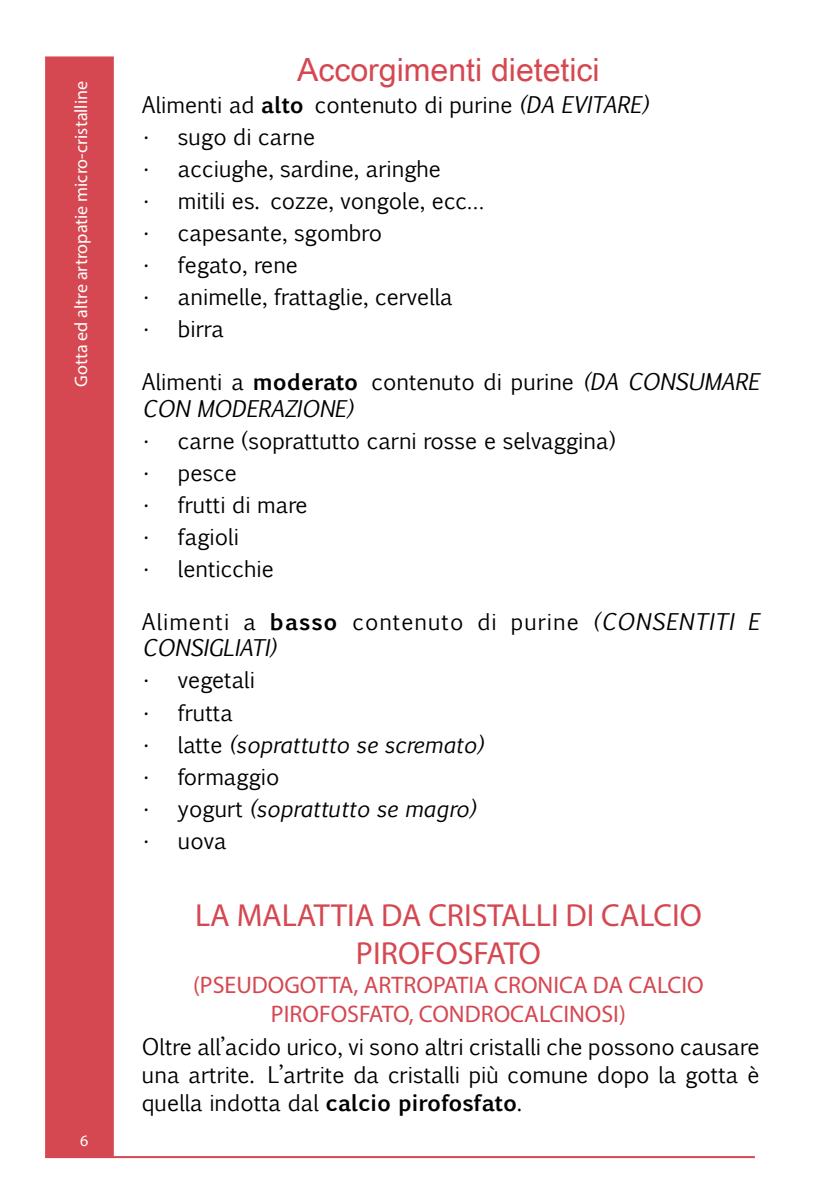
<style>
.page{position:relative;width:840px;height:1191px;background:#fff}
.page>*{position:absolute;margin:0;border:0;box-sizing:border-box;transform-origin:0 0}
.t1{font:32px/38.4px "Myriad Pro";color:#d54851;text-align:center}
.t2{font:32px "Arial Unicode MS";color:#d54851}
.t3{font:24px/28.8px "Myriad Pro";color:#d54851;text-align:center}
.t4{font:22px/28px "Euphemia UCAS";color:#000;text-align:justify}
.t5{font:italic 22px/26.4px "Euphemia UCAS";color:#000}
.t6{font:22px/26.4px "Euphemia UCAS";letter-spacing:.045em;color:#000}
.t7{font:18px "Myriad Pro";color:#fff}
.t8{font:16px "Myriad Pro";color:#fff}
.s1{font-weight:700}
.s2{font-style:italic}
.s3{font-style:normal}
.s4{font-weight:700;font-style:normal}
</style>
<div class="page">
<div style="left:45px;top:57px;width:68px;height:1100px;background:#d54851;border:1px solid #d54851"></div>
<hr style="left:45px;top:1156px;width:709px;height:2px;background:#d54851">
<p class="t7" style="left:70px;top:387px;width:307px;rotate:-90deg">Gotta ed altre artropatie micro-cristalline</p>
<p class="t8" style="left:80px;top:1131px;width:10px">6</p>
<h1 class="t2" style="left:297px;top:46px;width:304px">Accorgimenti dietetici</h1>
<p class="t4" style="left:142px;top:89px;width:507px">Alimenti ad <span class="s1">alto</span> contenuto di purine <span class="s2">(DA EVITARE)</span></p>
<p class="t4" style="left:142px;top:122px;width:175px">• sugo di carne</p>
<p class="t4" style="left:142px;top:154px;width:300px">• acciughe, sardine, aringhe</p>
<p class="t4" style="left:142px;top:186px;width:343px">• mitili es. cozze, vongole, ecc…</p>
<p class="t4" style="left:142px;top:218px;width:241px">• capesante, sgombro</p>
<p class="t4" style="left:142px;top:250px;width:157px">• fegato, rene</p>
<p class="t4" style="left:142px;top:282px;width:312px">• animelle, frattaglie, cervella</p>
<p class="t4" style="left:142px;top:314px;width:83px">• birra</p>
<p class="t5" style="left:142px;top:369px;width:618px"><span class="s3">Alimenti a</span> <span class="s4">moderato</span> <span class="s3">contenuto di purine</span> (DA CONSUMARE<br>CON MODERAZIONE)</p>
<p class="t4" style="left:142px;top:425px;width:475px">• carne (soprattutto carni rosse e selvaggina)</p>
<p class="t4" style="left:142px;top:457px;width:96px">• pesce</p>
<p class="t4" style="left:142px;top:489px;width:167px">• frutti di mare</p>
<p class="t4" style="left:142px;top:521px;width:98px">• fagioli</p>
<p class="t4" style="left:142px;top:554px;width:133px">• lenticchie</p>
<p class="t6" style="left:142px;top:607px;width:618px">Alimenti a <span class="s1">basso</span> contenuto di purine <span class="s2">(CONSENTITI E<br>CONSIGLIATI)</span></p>
<p class="t4" style="left:142px;top:665px;width:114px">• vegetali</p>
<p class="t4" style="left:142px;top:697px;width:92px">• frutta</p>
<p class="t5" style="left:142px;top:731px;width:342px"><span class="s3">• latte</span> (soprattutto se scremato)</p>
<p class="t4" style="left:142px;top:761px;width:139px">• formaggio</p>
<p class="t5" style="left:142px;top:795px;width:335px"><span class="s3">• yogurt</span> (soprattutto se magro)</p>
<p class="t4" style="left:142px;top:825px;width:86px">• uova</p>
<h1 class="t1" style="left:195px;top:895px;width:508px">LA MALATTIA DA CRISTALLI DI CALCIO<br>PIROFOSFATO</h1>
<p class="t3" style="left:193px;top:970px;width:512px">(PSEUDOGOTTA, ARTROPATIA CRONICA DA CALCIO<br>PIROFOSFATO, CONDROCALCINOSI)</p>
<p class="t4" style="left:142px;top:1032px;width:618px">Oltre all’acido urico, vi sono altri cristalli che possono causare una artrite. L’artrite da cristalli più comune dopo la gotta è quella indotta dal <span class="s1">calcio pirofosfato</span>.</p>
</div>
